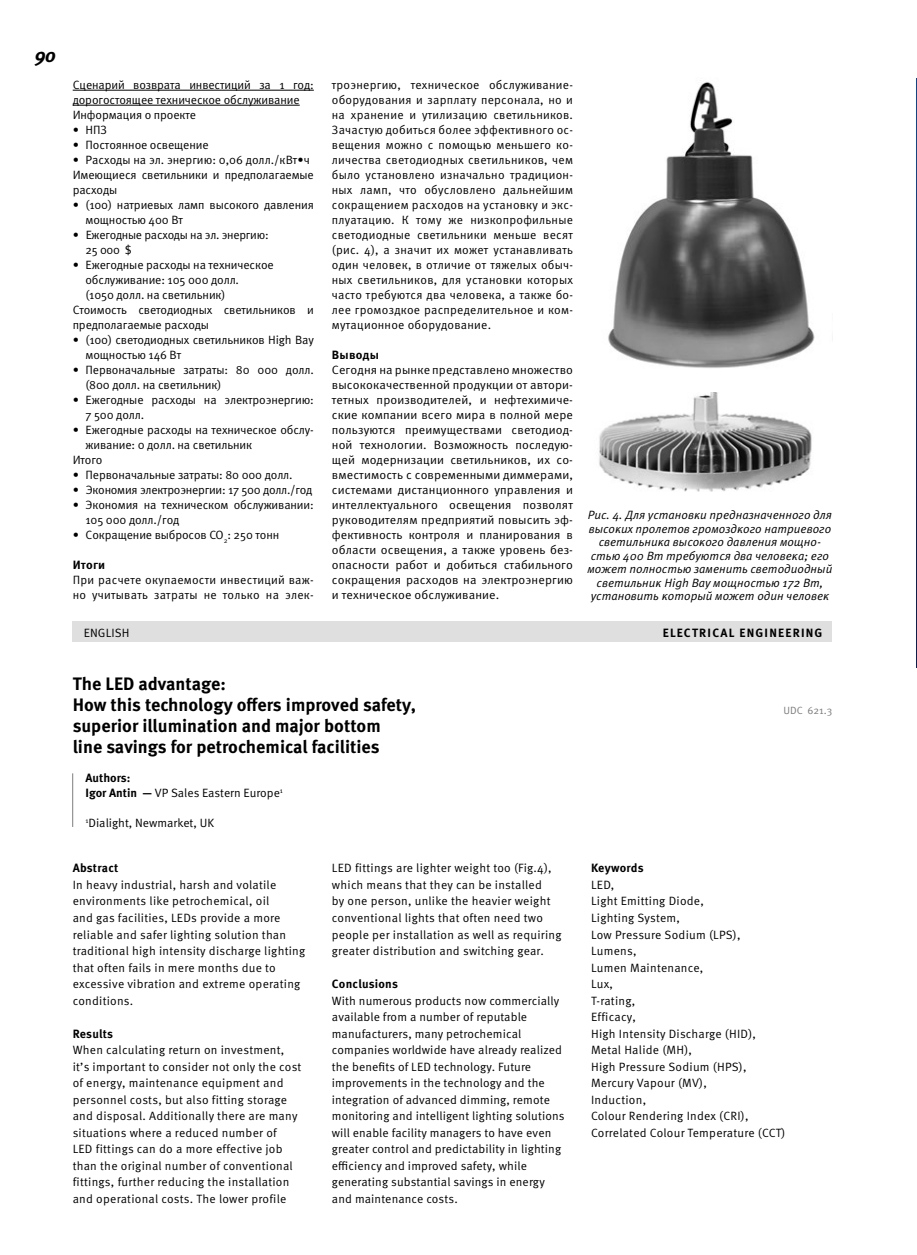
<style>
.page{position:relative;width:917px;height:1255px;background:#fff}
.page>*{position:absolute;margin:0;border:0;box-sizing:border-box;transform-origin:0 0}
.t1{font:italic 700 19.5px "Meta Pro";color:#000}
.t2{font:700 18px/21px "Meta Pro";color:#000}
.t3{font:12px/16.5px "Meta Pro";letter-spacing:.01em;color:#000}
.t4{font:12px/15px "Meta Pro";letter-spacing:-.01em;color:#000}
.t5{font:italic 12px/13.5px "Meta Pro";color:#000;text-align:center}
.t6{font:12px/15px "Meta Pro";letter-spacing:-.02em;color:#000}
.t7{font:700 12px "Meta Pro";letter-spacing:.02em;color:#000}
.t8{font:10.5px "Meta Pro";color:#7c7c7c}
.s1{font-weight:700}
</style>
<div class="page">
<hr style="left:73px;top:90px;width:241px;height:1px;background:#000">
<hr style="left:73px;top:105px;width:227px;height:1px;background:#000">
<img style="left:599px;top:392px;width:213px;height:100px">
<div style="left:73px;top:621px;width:759px;height:21px;background:#dfdfdf"></div>
<img style="left:608px;top:82px;width:207px;height:286px">
<hr style="left:72px;top:773px;width:1px;height:54px;background:#7c7c7c">
<img style="left:916px;top:78px;width:1px;height:589px">
<h1 class="t1" style="left:35px;top:42px;width:22px">90</h1>
<p class="t4" style="left:73px;top:78px;width:242px">Сценарий возврата инвестиций за 1 год: дорогостоящее техническое обслуживание<br>Информация о проекте</p>
<p class="t3" style="left:73px;top:122px;width:36px">• НПЗ</p>
<p class="t4" style="left:73px;top:138px;width:137px">• Постоянное освещение</p>
<p class="t4" style="left:73px;top:153px;width:242px">• Расходы на эл. энергию: 0,06 долл./кВт•ч<br>Имеющиеся светильники и предполагаемые расходы</p>
<p class="t4" style="left:85px;top:198px;width:230px;text-indent:-13px">• (100) натриевых ламп высокого давления мощностью 400 Вт</p>
<p class="t6" style="left:85px;top:228px;width:185px;text-indent:-13px">• Ежегодные расходы на эл. энергию:<br>25 000 $</p>
<p class="t4" style="left:73px;top:258px;width:202px">• Ежегодные расходы на техническое</p>
<p class="t4" style="left:85px;top:273px;width:155px">обслуживание: 105 000 долл.</p>
<p class="t4" style="left:85px;top:288px;width:141px">(1050 долл. на светильник)</p>
<p class="t4" style="left:73px;top:303px;width:242px">Стоимость светодиодных светильников и</p>
<p class="t4" style="left:73px;top:318px;width:138px">предполагаемые расходы</p>
<p class="t4" style="left:85px;top:333px;width:230px;text-indent:-13px">• (100) светодиодных светильников High Bay мощностью 146 Вт</p>
<p class="t4" style="left:85px;top:363px;width:230px;text-indent:-13px">• Первоначальные затраты: 80 000 долл. (800 долл. на светильник)</p>
<p class="t4" style="left:85px;top:393px;width:230px;text-indent:-13px">• Ежегодные расходы на электроэнергию:<br>7 500 долл.</p>
<p class="t4" style="left:73px;top:423px;width:242px">• Ежегодные расходы на техническое обслу-</p>
<p class="t4" style="left:85px;top:438px;width:168px">живание: 0 долл. на светильник</p>
<p class="t3" style="left:73px;top:452px;width:31px">Итого</p>
<p class="t4" style="left:73px;top:468px;width:221px">• Первоначальные затраты: 80 000 долл.</p>
<p class="t6" style="left:73px;top:483px;width:241px">• Экономия электроэнергии: 17 500 долл./год</p>
<p class="t4" style="left:85px;top:498px;width:230px;text-indent:-13px">• Экономия на техническом обслуживании:<br>105 000 долл./год</p>
<p class="t4" style="left:73px;top:528px;width:208px">• Сокращение выбросов CO<sub>2</sub>: 250 тонн</p>
<p class="t7" style="left:73px;top:557px;width:34px">Итоги</p>
<p class="t3" style="left:73px;top:573px;width:242px;line-height:15px">При расчете окупаемости инвестиций важ&shy;но учитывать затраты не только на элек-</p>
<p class="t3" style="left:332px;top:78px;width:242px;line-height:15px;text-align:justify">троэнергию, техническое обслуживание&shy;оборудования и зарплату персонала, но и на хранение и утилизацию светильников.<br>Зачастую добиться более эффективного ос&shy;вещения можно с помощью меньшего ко&shy;личества светодиодных светильников, чем было установлено изначально традицион&shy;ных ламп, что обусловлено дальнейшим сокращением расходов на установку и экс&shy;плуатацию. К тому же низкопрофильные светодиодные светильники меньше весят (рис. 4), а значит их может устанавливать один человек, в отличие от тяжелых обыч&shy;ных светильников, для установки которых часто требуются два человека, а также бо&shy;лее громоздкое распределительное и ком&shy;мутационное оборудование.</p>
<p class="t7" style="left:332px;top:347px;width:49px">Выводы</p>
<p class="t3" style="left:332px;top:363px;width:242px;line-height:15px;text-align:justify">Сегодня на рынке представлено множество высококачественной продукции от автори&shy;тетных производителей, и нефтехимиче&shy;ские компании всего мира в полной мере пользуются преимуществами светодиод&shy;ной технологии. Возможность последую&shy;щей модернизации светильников, их со&shy;вместимость с современными диммерами, системами дистанционного управления и интеллектуального освещения позволят руководителям предприятий повысить эф&shy;фективность контроля и планирования в области освещения, а также уровень без&shy;опасности работ и добиться стабильного сокращения расходов на электроэнергию и техническое обслуживание.</p>
<p class="t5" style="left:587px;top:508px;width:246px">Рис. 4. Для установки предназначенного для высоких пролетов громоздкого натриевого светильника высокого давления мощно&shy;стью 400 Вт требуются два человека; его может полностью заменить светодиодный светильник High Bay мощностью 172 Вт, установить который может один человек</p>
<p class="t3" style="left:84px;top:624px;width:14px">English</p>
<p class="t7" style="left:662px;top:624px;width:16px">Electrical</p>
<p class="t7" style="left:739px;top:624px;width:9px">engineering</p>
<h2 class="t2" style="left:73px;top:673px;width:345px">The LED advantage:<br>How this technology offers improved safety, superior illumination and major bottom<br>line savings for petrochemical facilities</h2>
<p class="t3" style="left:85px;top:771px;width:199px;line-height:15px"><span class="s1">Authors:<br>Igor Antin —</span> VP Sales Eastern Europe<sup>1</sup></p>
<p class="t3" style="left:85px;top:815px;width:130px"><sup>1</sup>Dialight, Newmarket, UK</p>
<p class="t7" style="left:73px;top:860px;width:47px">Abstract</p>
<p class="t3" style="left:73px;top:876px;width:234px">In heavy industrial, harsh and volatile environments like petrochemical, oil<br>and gas facilities, LEDs provide a more reliable and safer lighting solution than traditional high intensity discharge lighting that often fails in mere months due to excessive vibration and extreme operating conditions.</p>
<p class="t7" style="left:73px;top:1025px;width:42px">Results</p>
<p class="t3" style="left:73px;top:1041px;width:230px">When calculating return on investment, it’s important to consider not only the cost of energy, maintenance equipment and personnel costs, but also fitting storage and disposal. Additionally there are many situations where a reduced number of<br>LED fittings can do a more effective job than the original number of conventional fittings, further reducing the installation and operational costs. The lower profile</p>
<p class="t3" style="left:332px;top:860px;width:231px">LED fittings are lighter weight too (Fig.4), which means that they can be installed<br>by one person, unlike the heavier weight conventional lights that often need two people per installation as well as requiring greater distribution and switching gear.</p>
<p class="t7" style="left:332px;top:976px;width:68px">Сonclusions</p>
<p class="t3" style="left:332px;top:992px;width:234px">With numerous products now commercially available from a number of reputable manufacturers, many petrochemical companies worldwide have already realized the benefits of LED technology. Future improvements in the technology and the integration of advanced dimming, remote monitoring and intelligent lighting solutions will enable facility managers to have even greater control and predictability in lighting efficiency and improved safety, while generating substantial savings in energy and maintenance costs.</p>
<p class="t8" style="left:783px;top:703px;width:50px">UDC 621.3</p>
<p class="t7" style="left:591px;top:860px;width:54px">Keywords</p>
<p class="t3" style="left:591px;top:876px;width:196px">LED,<br>Light Emitting Diode,<br>Lighting System,<br>Low Pressure Sodium (LPS),<br>Lumens,<br>Lumen Maintenance,<br>Lux,<br>T-rating,<br>Efficacy,<br>High Intensity Discharge (HID),<br>Metal Halide (MH),<br>High Pressure Sodium (HPS),<br>Mercury Vapour (MV),<br>Induction,<br>Colour Rendering Index (CRI),<br>Correlated Colour Temperature (CCT)</p>
</div>
